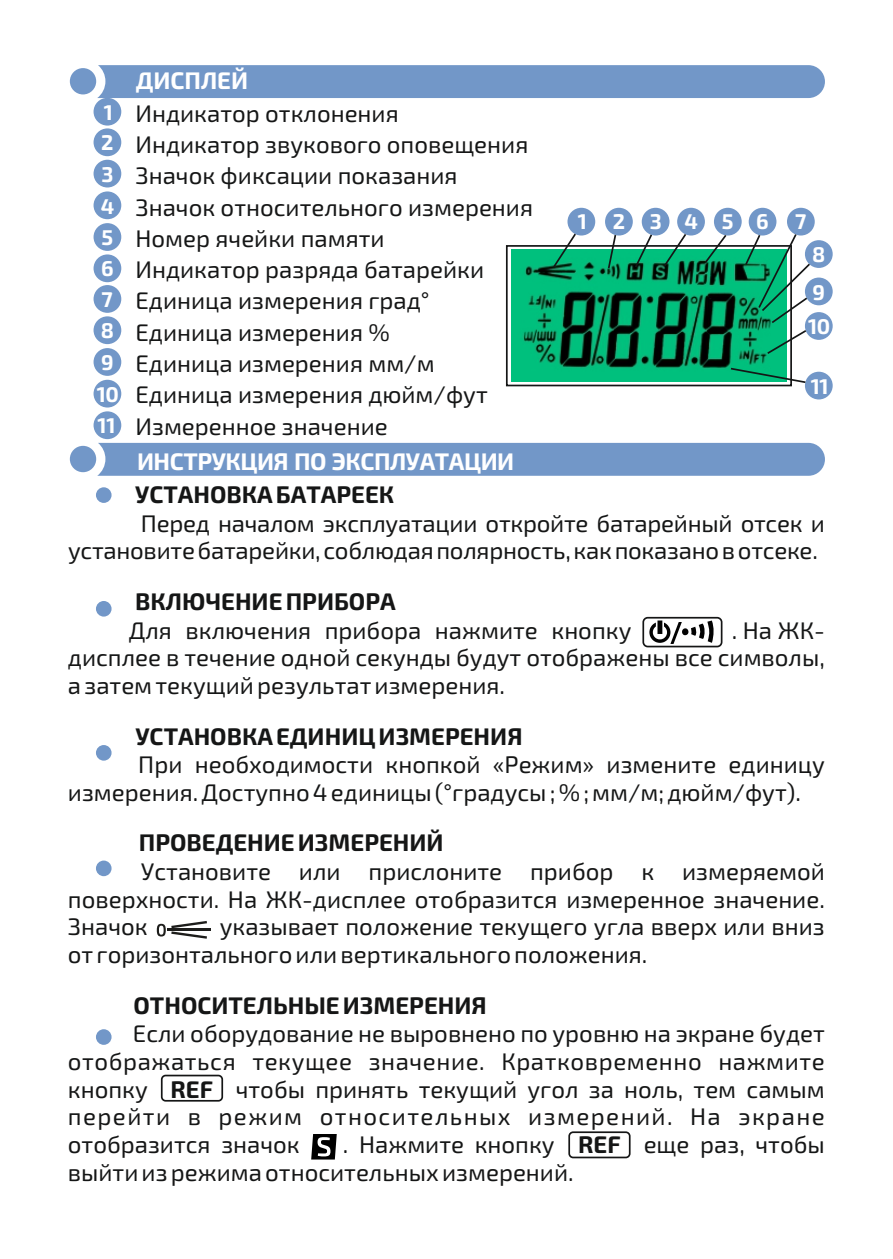
<style>
.page{position:relative;width:893px;height:1259px;background:#fff}
.page>*{position:absolute;margin:0;border:0;box-sizing:border-box;transform-origin:0 0}
.t1{font:24px/31.2px "Exo 2.0";color:#151616}
.t2{font:700 24px "Exo 2.0";color:#151616}
.t3{font:700 24px "Exo 2.0";letter-spacing:-.02em;color:#fff}
.t4{font:700 24px "Exo 2.0";color:#fff}
.t5{font:700 21.3px/31.2px "Exo 2.0";letter-spacing:1.055em;color:#fff;text-align:center}
.t6{font:700 21.3px "Exo 2.0";letter-spacing:1.135em;color:#fff}
.s1{font-weight:700}
</style>
<div class="page">
<div style="left:506px;top:245px;width:286px;height:141px;border:2px solid #151616"></div>
<div style="left:70px;top:443px;width:755px;height:33px;background:#7297c8"></div>
<div style="left:96px;top:487px;width:16px;height:16px;background:#7297c8;border-radius:50%"></div>
<div style="left:70px;top:65px;width:755px;height:33px;background:#7297c8"></div>
<div style="left:94px;top:98px;width:27px;height:28px;background:#7297c8;border-radius:50%"></div>
<div style="left:94px;top:128px;width:27px;height:28px;background:#7297c8;border-radius:50%"></div>
<div style="left:94px;top:160px;width:27px;height:27px;background:#7297c8;border-radius:50%"></div>
<div style="left:94px;top:191px;width:27px;height:28px;background:#7297c8;border-radius:50%"></div>
<div style="left:94px;top:223px;width:27px;height:28px;background:#7297c8;border-radius:50%"></div>
<div style="left:94px;top:254px;width:27px;height:28px;background:#7297c8;border-radius:50%"></div>
<div style="left:94px;top:285px;width:27px;height:28px;background:#7297c8;border-radius:50%"></div>
<div style="left:94px;top:316px;width:27px;height:28px;background:#7297c8;border-radius:50%"></div>
<div style="left:94px;top:348px;width:27px;height:28px;background:#7297c8;border-radius:50%"></div>
<div style="left:94px;top:380px;width:27px;height:27px;background:#7297c8;border-radius:50%"></div>
<div style="left:94px;top:411px;width:27px;height:28px;background:#7297c8;border-radius:50%"></div>
<div style="left:96px;top:745px;width:16px;height:15px;background:#7297c8;border-radius:50%"></div>
<div style="left:96px;top:601px;width:16px;height:15px;background:#7297c8;border-radius:50%"></div>
<div style="left:96px;top:860px;width:16px;height:16px;background:#7297c8;border-radius:50%"></div>
<div style="left:96px;top:1029px;width:16px;height:16px;background:#7297c8;border-radius:50%"></div>
<img style="left:511px;top:250px;width:276px;height:132px">
<div style="left:642px;top:617px;width:80px;height:30px;border:2px solid #151616;border-radius:4px"></div>
<svg style="left:649px;top:620px;width:65px;height:24px"></svg>
<div style="left:161px;top:1074px;width:62px;height:27px;border:2px solid #151616;border-radius:4px"></div>
<div style="left:567px;top:208px;width:28px;height:27px;background:#7297c8;border-radius:50%"></div>
<div style="left:605px;top:208px;width:28px;height:27px;background:#7297c8;border-radius:50%"></div>
<div style="left:642px;top:208px;width:27px;height:27px;background:#7297c8;border-radius:50%"></div>
<div style="left:677px;top:208px;width:28px;height:27px;background:#7297c8;border-radius:50%"></div>
<div style="left:714px;top:208px;width:28px;height:27px;background:#7297c8;border-radius:50%"></div>
<div style="left:749px;top:208px;width:27px;height:27px;background:#7297c8;border-radius:50%"></div>
<div style="left:787px;top:208px;width:28px;height:27px;background:#7297c8;border-radius:50%"></div>
<div style="left:805px;top:240px;width:28px;height:28px;background:#7297c8;border-radius:50%"></div>
<div style="left:805px;top:277px;width:28px;height:28px;background:#7297c8;border-radius:50%"></div>
<div style="left:805px;top:312px;width:28px;height:28px;background:#7297c8;border-radius:50%"></div>
<div style="left:805px;top:372px;width:28px;height:27px;background:#7297c8;border-radius:50%"></div>
<svg style="left:551px;top:232px;width:27px;height:38px"></svg>
<svg style="left:607px;top:233px;width:10px;height:37px"></svg>
<svg style="left:633px;top:233px;width:21px;height:36px"></svg>
<svg style="left:662px;top:232px;width:26px;height:36px"></svg>
<svg style="left:703px;top:233px;width:25px;height:32px"></svg>
<svg style="left:729px;top:367px;width:78px;height:17px"></svg>
<svg style="left:744px;top:232px;width:68px;height:123px"></svg>
<div style="left:568px;top:1131px;width:63px;height:27px;border:2px solid #151616;border-radius:4px"></div>
<svg style="left:311px;top:1134px;width:26px;height:25px"></svg>
<svg style="left:157px;top:924px;width:9px;height:12px"></svg>
<div style="left:159px;top:925px;width:5px;height:9px;background:#fff;border-radius:50%"></div>
<hr style="left:167px;top:928px;width:43px;height:3px;background:#1d1d1b">
<svg style="left:171px;top:921px;width:36px;height:17px"></svg>
<p class="t5" style="left:97px;top:99px;width:24px">1<br>2<br>3<br>4<br>5<br>6<br>7<br>8<br>9<br>10<br>11</p>
<p class="t4" style="left:136px;top:72px;width:114px">ДИСПЛЕЙ</p>
<p class="t1" style="left:136px;top:100px;width:399px">Индикатор отклонения<br>Индикатор звукового оповещения<br>Значок фиксации показания<br>Значок относительного измерения<br>Номер ячейки памяти<br>Индикатор разряда батарейки<br>Единица измерения град°<br>Единица измерения %<br>Единица измерения мм/м<br>Единица измерения дюйм/фут<br>Измеренное значение</p>
<p class="t3" style="left:137px;top:453px;width:379px">ИНСТРУКЦИЯ ПО ЭКСПЛУАТАЦИИ</p>
<p class="t6" style="left:578px;top:214px;width:230px">1234567</p>
<p class="t5" style="left:812px;top:238px;width:15px;line-height:37.5px;text-align:left">8<br>9</p>
<p class="t5" style="left:808px;top:313px;width:24px">10</p>
<p class="t5" style="left:811px;top:373px;width:19px">11</p>
<p class="t2" style="left:135px;top:486px;width:260px">УСТАНОВКА БАТАРЕЕК</p>
<p class="t1" style="left:68px;top:512px;width:758px;line-height:27.6px;text-align:right">Перед началом эксплуатации откройте батарейный отсек и установитебатарейки,соблюдаяполярность,какпоказановотсеке.</p>
<p class="t2" style="left:135px;top:593px;width:262px">ВКЛЮЧЕНИЕ ПРИБОРА</p>
<p class="t1" style="left:129px;top:617px;width:504px">Для включения прибора нажмите кнопку</p>
<p class="t1" style="left:68px;top:619px;width:758px;line-height:27.6px;text-align:justify;text-indent:664px">. На ЖК&shy;дисплее в течение одной секунды будут отображены все символы, а затем текущий результат измерения.</p>
<p class="t2" style="left:135px;top:728px;width:389px">УСТАНОВКА ЕДИНИЦ ИЗМЕРЕНИЯ</p>
<p class="t1" style="left:68px;top:753px;width:758px;line-height:27.6px;text-indent:70px">При необходимости кнопкой «Режим» измените единицу измерения. Доступно 4 единицы (°градусы ; % ; мм/м; дюйм/фут).</p>
<p class="t2" style="left:139px;top:834px;width:306px">ПРОВЕДЕНИЕ ИЗМЕРЕНИЙ</p>
<p class="t1" style="left:68px;top:860px;width:758px;line-height:27.6px;text-align:justify;text-indent:73px">Установите или прислоните прибор к измеряемой поверхности. На ЖК-дисплее отобразится измеренное значение.<br>Значок</p>
<p class="t1" style="left:68px;top:915px;width:758px;line-height:27.6px;text-indent:152px">указывает положение текущего угла вверх или вниз от горизонтального или вертикального положения.</p>
<p class="t2" style="left:134px;top:997px;width:355px">ОТНОСИТЕЛЬНЫЕ ИЗМЕРЕНИЯ</p>
<p class="t1" style="left:68px;top:1022px;width:758px;line-height:27.9px;text-align:justify;text-indent:65px">Если оборудование не выровнено по уровню на экране будет отображаться текущее значение. Кратковременно нажмите кнопку <span class="s1">REF</span> чтобы принять текущий угол за ноль, тем самым перейти в режим относительных измерений. На экране отобразится значок</p>
<p class="t1" style="left:68px;top:1133px;width:758px;line-height:27.6px;text-indent:275px">. Нажмите кнопку <span class="s1">REF</span> еще раз, чтобы выйти из режима относительных измерений.</p>
</div>
